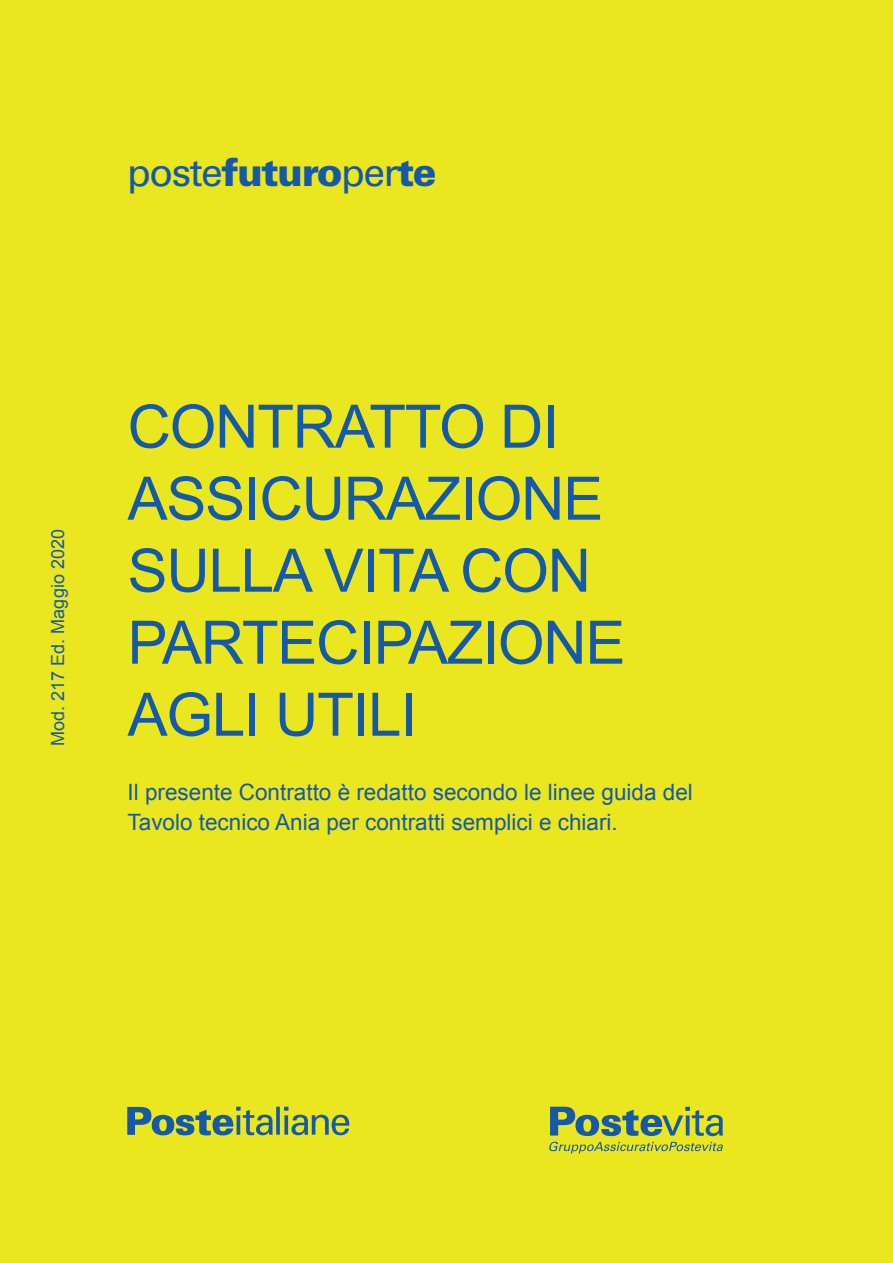
<style>
.page{position:relative;width:893px;height:1263px;background:#eae620}
.page>*{position:absolute;margin:0;border:0;box-sizing:border-box;transform-origin:0 0}
.t1{font:60px/72px "Arial";letter-spacing:-.02em;color:#1559a9}
.t2{font:39px "Univers LT Std";letter-spacing:-.04em;color:#1559a9}
.t3{font:22.5px/30px "Arial";color:#1559a9}
.t4{font:18px "Arial";color:#1559a9}
.s1{font-weight:900}
</style>
<div class="page">
<svg style="left:127px;top:1107px;width:222px;height:28px"></svg>
<svg style="left:550px;top:1107px;width:173px;height:29px"></svg>
<svg style="left:549px;top:1142px;width:174px;height:11px"></svg>
<h2 class="t2" style="left:127px;top:149px;width:311px">poste<span class="s1">futuro</span>per<span class="s1">te</span></h2>
<p class="t4" style="left:46px;top:745px;width:218px;rotate:-90deg">Mod. 217 Ed. Maggio 2020</p>
<h1 class="t1" style="left:128px;top:391px;width:499px">CONTRATTO DI<br>ASSICURAZIONE<br>SULLA VITA CON<br>PARTECIPAZIONE<br>AGLI UTILI</h1>
<p class="t3" style="left:128px;top:777px;width:567px">Il presente Contratto è redatto secondo le linee guida del<br>Tavolo tecnico Ania per contratti semplici e chiari.</p>
</div>
